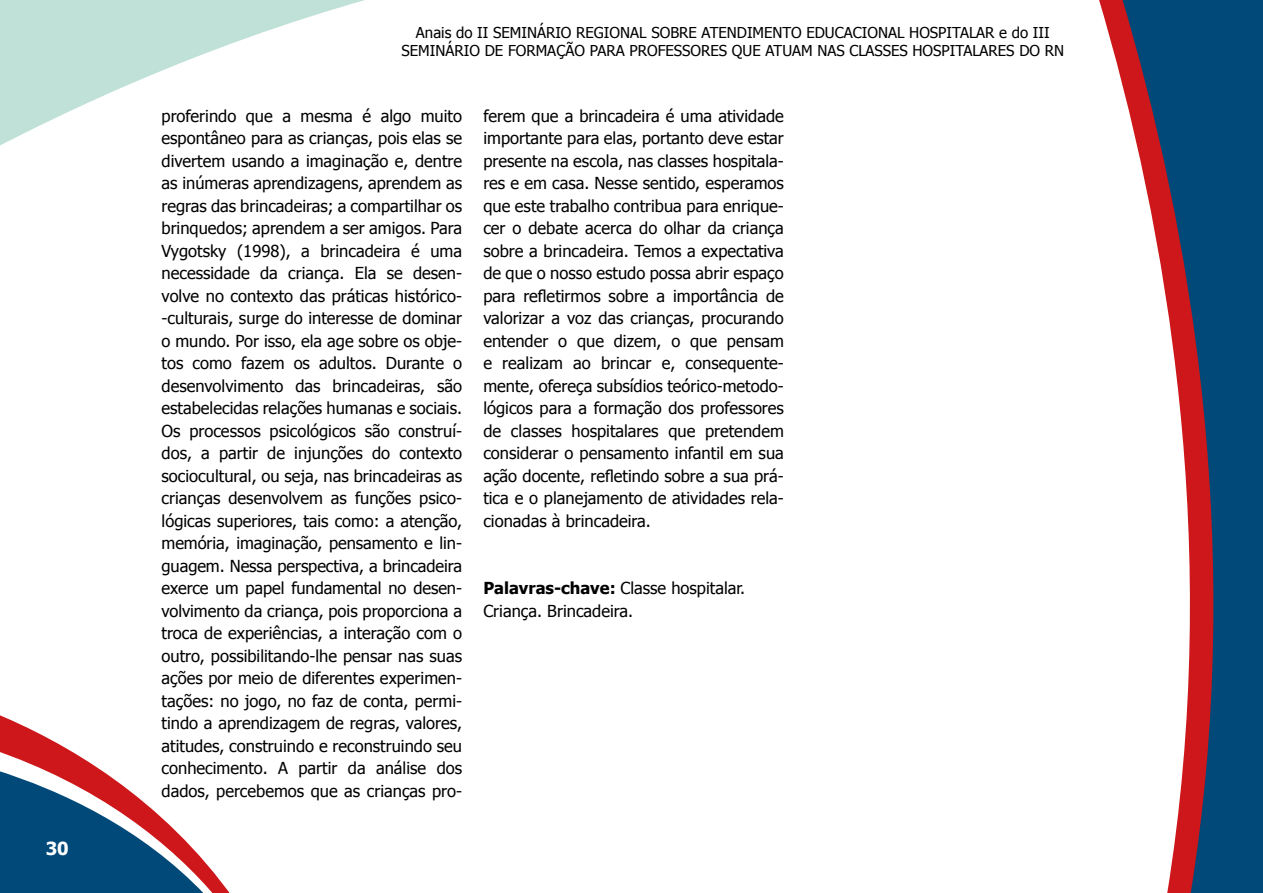
<style>
.page{position:relative;width:1263px;height:893px;background:#fff}
.page>*{position:absolute;margin:0;border:0;box-sizing:border-box;transform-origin:0 0}
.t1{font:700 18px "Tahoma";color:#fff}
.t2{font:16.5px/22.5px "Tahoma";color:#000;text-align:justify}
.t3{font:15px/18px "Tahoma";color:#000;text-align:center}
.s1{font-weight:700}
</style>
<div class="page">
<svg style="left:0;top:715px;width:230px;height:178px"></svg>
<svg style="left:0;top:0;width:365px;height:146px"></svg>
<svg style="left:1099px;top:0;width:22px;height:79px"></svg>
<svg style="left:1121px;top:0;width:142px;height:893px;fill:#004979"></svg>
<p class="t1" style="left:46px;top:835px;width:24px">30</p>
<p class="t3" style="left:402px;top:23px;width:664px">Anais do II SEMINÁRIO REGIONAL SOBRE ATENDIMENTO EDUCACIONAL HOSPITALAR e do III<br>SEMINÁRIO DE FORMAÇÃO PARA PROFESSORES QUE ATUAM NAS CLASSES HOSPITALARES DO RN</p>
<p class="t2" style="left:162px;top:104px;width:302px">proferindo que a mesma é algo muito espontâneo para as crianças, pois elas se divertem usando a imaginação e, dentre as inúmeras aprendizagens, aprendem as regras das brincadeiras; a compartilhar os brinquedos; aprendem a ser amigos. Para Vygotsky (1998), a brincadeira é uma necessidade da criança. Ela se desen&shy;volve no contexto das práticas histórico--culturais, surge do interesse de dominar o mundo. Por isso, ela age sobre os obje&shy;tos como fazem os adultos. Durante o desenvolvimento das brincadeiras, são estabelecidas relações humanas e sociais.<br>Os processos psicológicos são construí&shy;dos, a partir de injunções do contexto sociocultural, ou seja, nas brincadeiras as crianças desenvolvem as funções psico&shy;lógicas superiores, tais como: a atenção, memória, imaginação, pensamento e lin&shy;guagem. Nessa perspectiva, a brincadeira exerce um papel fundamental no desen&shy;volvimento da criança, pois proporciona a troca de experiências, a interação com o outro, possibilitando-lhe pensar nas suas ações por meio de diferentes experimen&shy;tações: no jogo, no faz de conta, permi&shy;tindo a aprendizagem de regras, valores, atitudes, construindo e reconstruindo seu conhecimento. A partir da análise dos dados, percebemos que as crianças pro-</p>
<p class="t2" style="left:483px;top:104px;width:302px">ferem que a brincadeira é uma atividade importante para elas, portanto deve estar presente na escola, nas classes hospitala&shy;res e em casa. Nesse sentido, esperamos que este trabalho contribua para enrique&shy;cer o debate acerca do olhar da criança sobre a brincadeira. Temos a expectativa de que o nosso estudo possa abrir espaço para refletirmos sobre a importância de valorizar a voz das crianças, procurando entender o que dizem, o que pensam e realizam ao brincar e, consequente&shy;mente, ofereça subsídios teórico-metodo&shy;lógicos para a formação dos professores de classes hospitalares que pretendem considerar o pensamento infantil em sua ação docente, refletindo sobre a sua prá&shy;tica e o planejamento de atividades rela&shy;cionadas à brincadeira.</p>
<p class="t2" style="left:483px;top:576px;width:263px"><span class="s1">Palavras-chave:</span> Classe hospitalar.<br>Criança. Brincadeira.</p>
</div>
